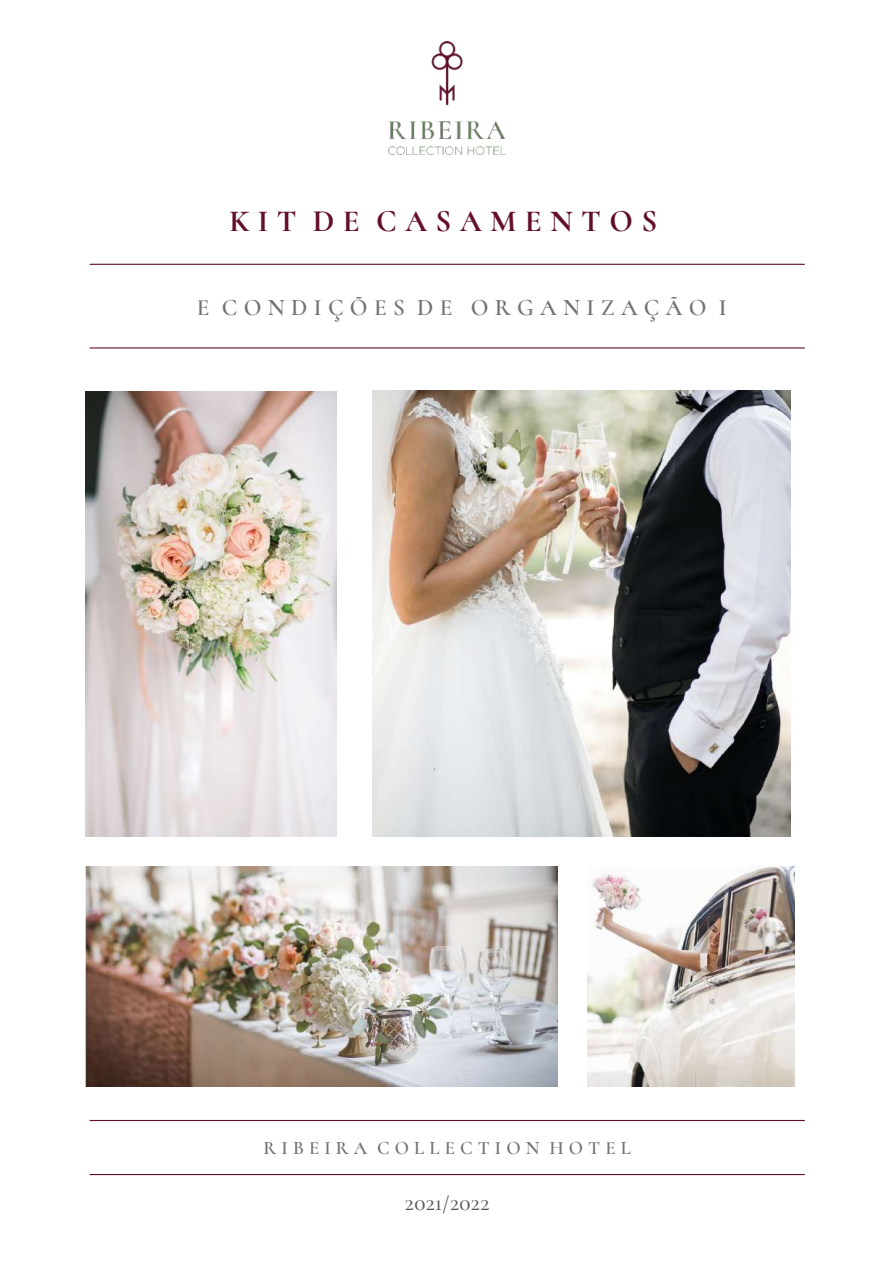
<style>
.page{position:relative;width:894px;height:1264px;background:#fff}
.page>*{position:absolute;margin:0;border:0;box-sizing:border-box;transform-origin:0 0}
.t1{font:700 30.75px "Cormorant SC";letter-spacing:.275em;color:#630f2b}
.t2{font:600 23.25px "Cormorant SC";letter-spacing:.275em;color:#737373}
.t3{font:500 20.25px "Cormorant SC";letter-spacing:.02em;color:#545454}
.t4{font:600 18.75px "Cormorant SC";letter-spacing:.275em;color:#737373}
</style>
<div class="page">
<img style="left:388px;top:41px;width:117px;height:113px">
<hr style="left:90px;top:264px;width:714px;height:1px;background:#630f2b">
<hr style="left:90px;top:347px;width:714px;height:1px;background:#630f2b">
<hr style="left:90px;top:1119px;width:714px;height:2px;background:#630f2b">
<hr style="left:90px;top:1173px;width:714px;height:2px;background:#630f2b">
<img style="left:85px;top:391px;width:251px;height:445px">
<img style="left:372px;top:390px;width:418px;height:446px">
<img style="left:587px;top:866px;width:206px;height:220px">
<img style="left:85px;top:866px;width:472px;height:220px">
<h1 class="t1" style="left:229px;top:202px;width:429px">KIT DE CASAMENTOS</h1>
<p class="t2" style="left:197px;top:293px;width:531px">E CONDIÇÕES DE ORGANIZAÇÃO I</p>
<p class="t4" style="left:263px;top:1136px;width:369px">RIBEIRA COLLECTION HOTEL</p>
<p class="t3" style="left:405px;top:1191px;width:86px">2021/2022</p>
</div>
